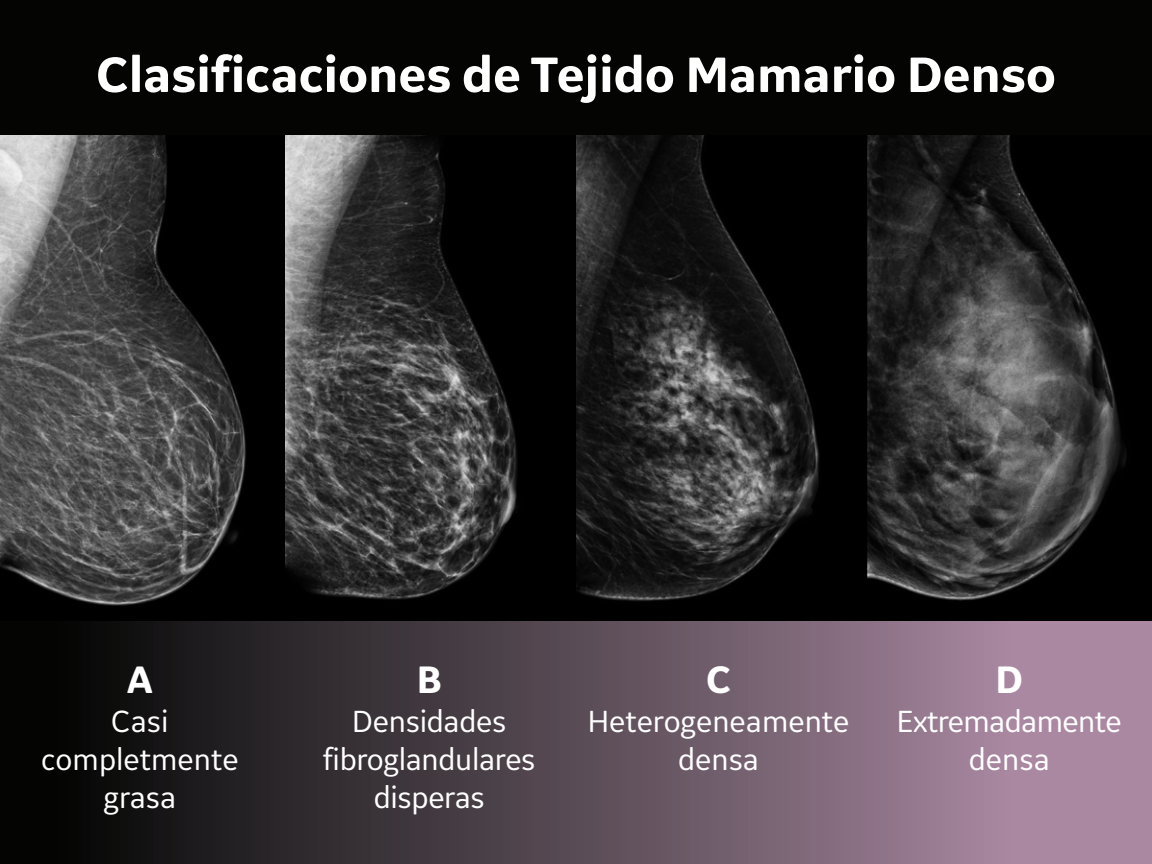
<style>
.page{position:relative;width:1152px;height:864px;background:#fff}
.page>*{position:absolute;margin:0;border:0;box-sizing:border-box;transform-origin:0 0}
.t1{font:700 52px "GE Inspira Sans";color:#fff}
.t2{font:700 40px "GE Inspira Sans";color:#fff}
.t3{font:32px/38.4px "GE Inspira Sans";letter-spacing:-.01em;color:#fff;text-align:center}
</style>
<div class="page">
<div style="left:0;top:0;width:1152px;height:638px;background:#040503"></div>
<div style="left:0;top:621px;width:1152px;height:243px;background:linear-gradient(to right,#000100,#b995b0)"></div>
<img style="left:0;top:135px;width:819px;height:471px">
<svg style="left:867px;top:135px;width:259px;height:466px"></svg>
<p class="t1" style="left:96px;top:42px;width:961px">Clasificaciones de Tejido Mamario Denso</p>
<p class="t2" style="left:127px;top:655px;width:28px">A</p>
<p class="t3" style="left:41px;top:701px;width:199px">Casi completmente grasa</p>
<p class="t2" style="left:417px;top:655px;width:26px">B</p>
<p class="t3" style="left:323px;top:701px;width:214px">Densidades fibroglandulares disperas</p>
<p class="t2" style="left:706px;top:655px;width:27px">C</p>
<p class="t3" style="left:588px;top:701px;width:263px">Heterogeneamente densa</p>
<p class="t2" style="left:996px;top:655px;width:29px">D</p>
<p class="t3" style="left:897px;top:701px;width:226px">Extremadamente densa</p>
</div>
